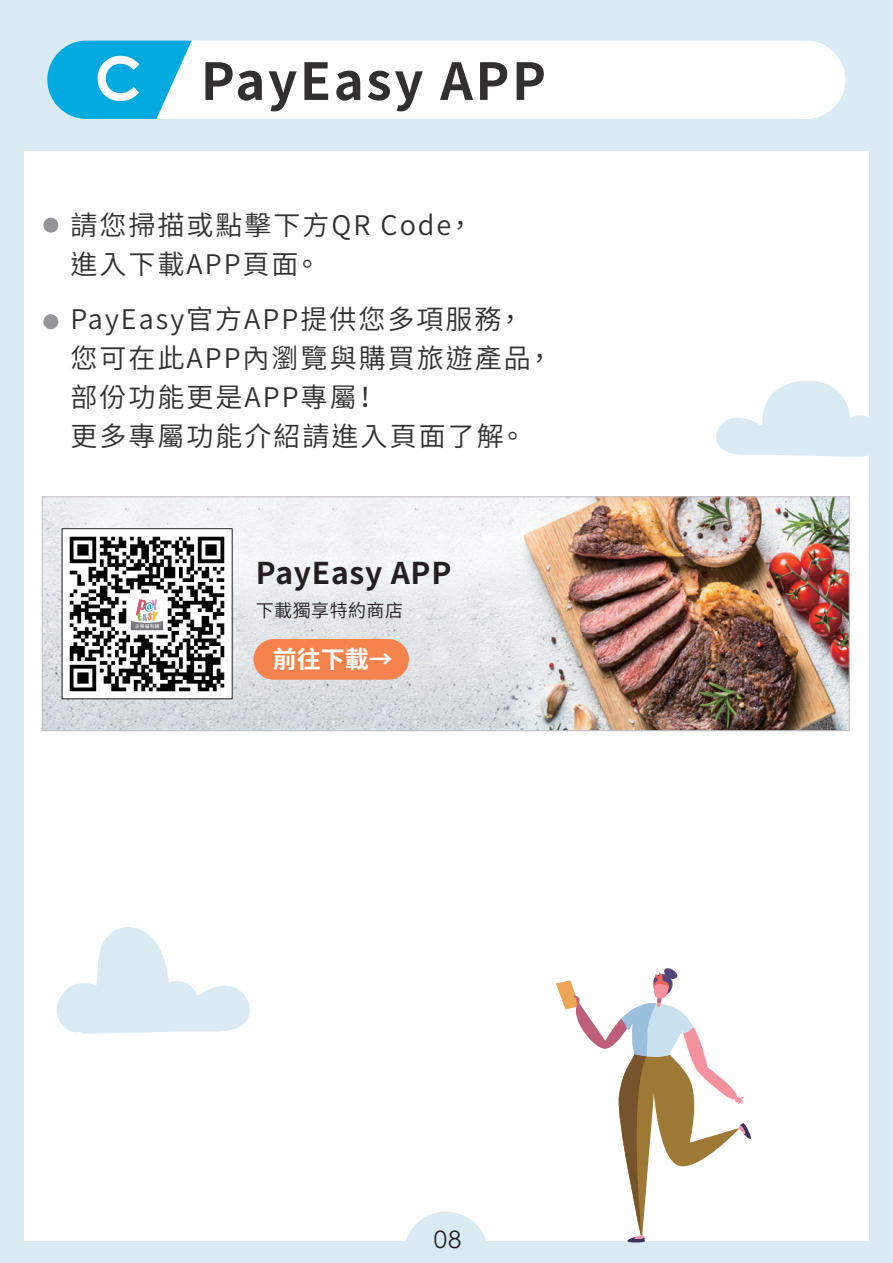
<style>
.page{position:relative;width:893px;height:1263px;background:#d9eaf2}
.page>*{position:absolute;margin:0;border:0;box-sizing:border-box;transform-origin:0 0}
.t1{font:700 51px "Noto Sans CJ Ktc";letter-spacing:.05em;color:#312f30}
.t2{font:700 30px "Noto Sans CJ Ktc";letter-spacing:.025em;color:#231f20}
.t3{font:600 27px/39px "Noto Sans CJ Ktc";letter-spacing:.075em;color:#312f30}
.t4{font:700 24px "Noto Sans CJ Ktc";color:#fff}
.t5{font:24px "Century Gothic";color:#231f20}
.t6{font:600 18px "Noto Sans CJ Ktc";letter-spacing:.025em;color:#231f20}
.s1{font-family:"Century Gothic";font-size:60px;color:#fff}
</style>
<div class="page">
<div style="left:24px;top:151px;width:845px;height:1090px;background:#fff"></div>
<svg style="left:405px;top:1212px;width:81px;height:29px"></svg>
<div style="left:47px;top:41px;width:798px;height:78px;background:#fff;border-radius:39px"></div>
<svg style="left:47px;top:41px;width:145px;height:78px"></svg>
<div style="left:43px;top:314px;width:15px;height:15px;background:#939598;border-radius:50%"></div>
<div style="left:43px;top:218px;width:15px;height:15px;background:#939598;border-radius:50%"></div>
<svg style="left:556px;top:968px;width:195px;height:275px"></svg>
<svg style="left:716px;top:380px;width:153px;height:77px"></svg>
<svg style="left:57px;top:927px;width:193px;height:107px"></svg>
<img style="left:44px;top:498px;width:804px;height:231px">
<div style="left:62px;top:528px;width:171px;height:171px;background:#fff"></div>
<img style="left:69px;top:536px;width:156px;height:156px">
<div style="left:253px;top:639px;width:156px;height:41px;background:#f5834d;border-radius:20px"></div>
<div style="left:42px;top:496px;width:808px;height:235px;border:1px solid #c6c3c7"></div>
<h1 class="t1" style="left:95px;top:52px;width:453px"><span class="s1">C</span> PayEasy APP</h1>
<p class="t3" style="left:70px;top:206px;width:405px">請您掃描或點擊下方QR Code，進入下載APP頁面。</p>
<p class="t3" style="left:70px;top:300px;width:484px">PayEasy官方APP提供您多項服務，您可在此APP內瀏覽與購買旅遊產品，部份功能更是APP專屬！<br>更多專屬功能介紹請進入頁面了解。</p>
<p class="t2" style="left:256px;top:556px;width:197px">PayEasy APP</p>
<p class="t6" style="left:256px;top:600px;width:149px">下載獨享特約商店</p>
<p class="t4" style="left:273px;top:645px;width:121px">前往下載→</p>
<p class="t5" style="left:434px;top:1222px;width:29px">08</p>
</div>
